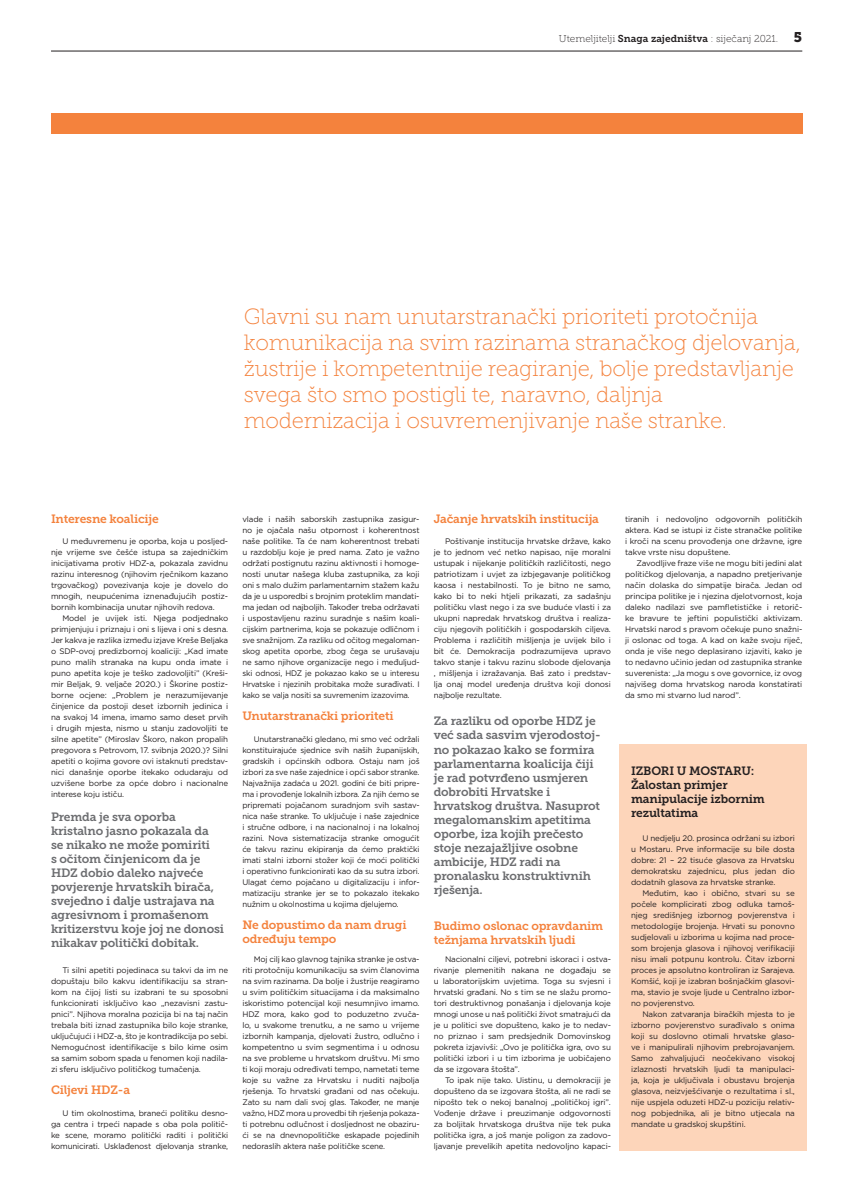
<style>
.page{position:relative;width:842px;height:1191px;background:#fff}
.page>*{position:absolute;margin:0;border:0;box-sizing:border-box;transform-origin:0 0}
.Quotes_as_pull_out_t{font:22px/26px "Museo Slab 100";letter-spacing:-.01em;color:#f4823d}
.Article_sub_heads{font:12px/14px "Museo Slab 700";letter-spacing:-.015em;color:#6c6d70}
.Article_sub_heads-2{font:12px/14px "Museo Slab 700";letter-spacing:-.015em;color:#f4823d}
.Article_sub_heads-3{font:12px/14px "Museo Slab 700";letter-spacing:-.015em;color:#231f20}
.t1{font:10px "Museo Slab 100";color:#231f20}
.Standard_body_text{font:8px/11px "Gotham";letter-spacing:-.015em;color:#231f20;text-align:justify}
.s1{font-family:"Museo Slab 700"}
.s2{font-family:"Museo Slab 900";font-size:14px}
</style>
<div class="page">
<hr style="left:51px;top:51px;width:751px;height:1px;background:#231f20">
<div style="left:51px;top:113px;width:751px;height:20px;background:#f4823d"></div>
<div style="left:619px;top:744px;width:187px;height:407px;background:#fdd5ba"></div>
<p class="t1" style="left:559px;top:33px;width:245px">Utemeljitelji <span class="s1">Snaga zajedništva</span> : siječanj 2021. <span class="s2">5</span></p>
<p class="Quotes_as_pull_out_t" style="left:244px;top:304px;width:559px">Glavni su nam unutarstranački prioriteti protočnija komunikacija na svim razinama stranačkog djelovanja, žustrije i kompetentnije reagiranje, bolje predstavljanje svega što smo postigli te, naravno, daljnja modernizacija i osuvremenjivanje naše stranke.</p>
<p class="Article_sub_heads-2" style="left:51px;top:511px;width:109px">Interesne koalicije</p>
<p class="Standard_body_text" style="left:51px;top:535px;width:179px;text-indent:11px">U međuvremenu je oporba, koja u posljed&shy;nje vrijeme sve češće istupa sa zajedničkim inicijativama protiv HDZ-a, pokazala zavidnu razinu interesnog (njihovim rječnikom kazano trgovačkog) povezivanja koje je dovelo do mnogih, neupućenima iznenađujućih postiz&shy;bornih kombinacija unutar njihovih redova.</p>
<p class="Standard_body_text" style="left:51px;top:612px;width:179px;text-indent:11px">Model je uvijek isti. Njega podjednako primjenjuju i priznaju i oni s lijeva i oni s desna.<br>Jer kakva je razlika između izjave Kreše Beljaka o SDP-ovoj predizbornoj koaliciji: „Kad imate puno malih stranaka na kupu onda imate i puno apetita koje je teško zadovoljiti” (Kreši&shy;mir Beljak, 9. veljače 2020.) i Škorine postiz&shy;borne ocjene: „Problem je nerazumijevanje činjenice da postoji deset izbornih jedinica i na svakoj 14 imena, imamo samo deset prvih i drugih mjesta, nismo u stanju zadovoljiti te silne apetite” (Miroslav Škoro, nakon propalih pregovora s Petrovom, 17. svibnja 2020.)? Silni apetiti o kojima govore ovi istaknuti predstav&shy;nici današnje oporbe itekako odudaraju od uzvišene borbe za opće dobro i nacionalne interese koju ističu.</p>
<p class="Article_sub_heads" style="left:51px;top:809px;width:174px">Premda je sva oporba kristalno jasno pokazala da se nikako ne može pomiriti<br>s očitom činjenicom da je<br>HDZ dobio daleko najveće povjerenje hrvatskih birača, svejedno i dalje ustrajava na agresivnom i promašenom kritizerstvu koje joj ne donosi nikakav politički dobitak.</p>
<p class="Standard_body_text" style="left:51px;top:964px;width:179px;text-indent:11px">Ti silni apetiti pojedinaca su takvi da im ne dopuštaju bilo kakvu identifikaciju sa stran&shy;kom na čijoj listi su izabrani te su sposobni funkcionirati isključivo kao „nezavisni zastu&shy;pnici”. Njihova moralna pozicija bi na taj način trebala biti iznad zastupnika bilo koje stranke, uključujući i HDZ-a, što je kontradikcija po sebi.<br>Nemogućnost identifikacije s bilo kime osim sa samim sobom spada u fenomen koji nadila&shy;zi sferu isključivo političkog tumačenja.</p>
<p class="Article_sub_heads-2" style="left:51px;top:1083px;width:81px">Ciljevi HDZ-a</p>
<p class="Standard_body_text" style="left:51px;top:1107px;width:179px;text-indent:11px">U tim okolnostima, braneći politiku desno&shy;ga centra i trpeći napade s oba pola politič&shy;ke scene, moramo politički raditi i politički komunicirati. Usklađenost djelovanja stranke,</p>
<p class="Standard_body_text" style="left:242px;top:513px;width:179px">vlade i naših saborskih zastupnika zasigur&shy;no je ojačala našu otpornost i koherentnost naše politike. Ta će nam koherentnost trebati u razdoblju koje je pred nama. Zato je važno održati postignutu razinu aktivnosti i homoge&shy;nosti unutar našega kluba zastupnika, za koji oni s malo dužim parlamentarnim stažem kažu da je u usporedbi s brojnim proteklim mandati&shy;ma jedan od najboljih. Također treba održavati i uspostavljenu razinu suradnje s našim koali&shy;cijskim partnerima, koja se pokazuje odličnom i sve snažnijom. Za razliku od očitog megaloman&shy;skog apetita oporbe, zbog čega se urušavaju ne samo njihove organizacije nego i međuljud&shy;ski odnosi, HDZ je pokazao kako se u interesu Hrvatske i njezinih probitaka može surađivati. I kako se valja nositi sa suvremenim izazovima.</p>
<p class="Article_sub_heads-2" style="left:242px;top:709px;width:153px">Unutarstranački prioriteti</p>
<p class="Standard_body_text" style="left:242px;top:733px;width:179px;text-indent:11px">Unutarstranački gledano, mi smo već održali konstituirajuće sjednice svih naših županijskih, gradskih i općinskih odbora. Ostaju nam još izbori za sve naše zajednice i opći sabor stranke.<br>Najvažnija zadaća u 2021. godini će biti pripre&shy;ma i provođenje lokalnih izbora. Za njih ćemo se pripremati pojačanom suradnjom svih sastav&shy;nica naše stranke. To uključuje i naše zajednice i stručne odbore, i na nacionalnoj i na lokalnoj razini. Nova sistematizacija stranke omogućit će takvu razinu ekipiranja da ćemo praktički imati stalni izborni stožer koji će moći politički i operativno funkcionirati kao da su sutra izbori.<br>Ulagat ćemo pojačano u digitalizaciju i infor&shy;matizaciju stranke jer se to pokazalo itekako nužnim u okolnostima u kojima djelujemo.</p>
<p class="Article_sub_heads-2" style="left:242px;top:918px;width:166px">Ne dopustimo da nam drugi određuju tempo</p>
<p class="Standard_body_text" style="left:242px;top:953px;width:179px;text-indent:11px">Moj cilj kao glavnog tajnika stranke je ostva&shy;riti protočniju komunikaciju sa svim članovima na svim razinama. Da bolje i žustrije reagiramo u svim političkim situacijama i da maksimalno iskoristimo potencijal koji nesumnjivo imamo.<br>HDZ mora, kako god to poduzetno zvuča&shy;lo, u svakome trenutku, a ne samo u vrijeme izbornih kampanja, djelovati žustro, odlučno i kompetentno u svim segmentima i u odnosu na sve probleme u hrvatskom društvu. Mi smo ti koji moraju određivati tempo, nametati teme koje su važne za Hrvatsku i nuditi najbolja rješenja. To hrvatski građani od nas očekuju.<br>Zato su nam dali svoj glas. Također, ne manje važno, HDZ mora u provedbi tih rješenja pokaza&shy;ti potrebnu odlučnost i dosljednost ne obaziru&shy;ći se na dnevnopolitičke eskapade pojedinih nedoraslih aktera naše političke scene.</p>
<p class="Article_sub_heads-2" style="left:434px;top:511px;width:167px">Jačanje hrvatskih institucija</p>
<p class="Standard_body_text" style="left:434px;top:535px;width:179px;text-indent:11px">Poštivanje institucija hrvatske države, kako je to jednom već netko napisao, nije moralni ustupak i nijekanje političkih različitosti, nego patriotizam i uvjet za izbjegavanje političkog kaosa i nestabilnosti. To je bitno ne samo, kako bi to neki htjeli prikazati, za sadašnju političku vlast nego i za sve buduće vlasti i za ukupni napredak hrvatskog društva i realiza&shy;ciju njegovih političkih i gospodarskih ciljeva.<br>Problema i različitih mišljenja je uvijek bilo i bit će. Demokracija podrazumijeva upravo takvo stanje i takvu razinu slobode djelovanja , mišljenja i izražavanja. Baš zato i predstav&shy;lja onaj model uređenja društva koji donosi najbolje rezultate.</p>
<p class="Article_sub_heads" style="left:434px;top:714px;width:169px">Za razliku od oporbe HDZ je već sada sasvim vjerodostoj&shy;no pokazao kako se formira parlamentarna koalicija čiji je rad potvrđeno usmjeren dobrobiti Hrvatske i hrvatskog društva. Nasuprot megalomanskim apetitima oporbe, iza kojih prečesto stoje nezajažljive osobne ambicije, HDZ radi na pronalasku konstruktivnih rješenja.</p>
<p class="Article_sub_heads-2" style="left:434px;top:919px;width:171px">Budimo oslonac opravdanim težnjama hrvatskih ljudi</p>
<p class="Standard_body_text" style="left:434px;top:953px;width:179px;text-indent:11px">Nacionalni ciljevi, potrebni iskoraci i ostva&shy;rivanje plemenitih nakana ne događaju se u laboratorijskim uvjetima. Toga su svjesni i hrvatski građani. No s tim se ne slažu promo&shy;tori destruktivnog ponašanja i djelovanja koje mnogi unose u naš politički život smatrajući da je u politici sve dopušteno, kako je to nedav&shy;no priznao i sam predsjednik Domovinskog pokreta izjavivši: „Ovo je politička igra, ovo su politički izbori i u tim izborima je uobičajeno da se izgovara štošta”.</p>
<p class="Standard_body_text" style="left:434px;top:1074px;width:179px;text-indent:11px">To ipak nije tako. Uistinu, u demokraciji je dopušteno da se izgovara štošta, ali ne radi se nipošto tek o nekoj banalnoj „političkoj igri”.<br>Vođenje države i preuzimanje odgovornosti za boljitak hrvatskoga društva nije tek puka politička igra, a još manje poligon za zadovo&shy;ljavanje prevelikih apetita nedovoljno kapaci-</p>
<p class="Standard_body_text" style="left:625px;top:513px;width:179px">tiranih i nedovoljno odgovornih političkih aktera. Kad se istupi iz čiste stranačke politike i kroči na scenu provođenja one državne, igre takve vrste nisu dopuštene.</p>
<p class="Standard_body_text" style="left:625px;top:557px;width:179px;text-indent:11px">Zavodljive fraze više ne mogu biti jedini alat političkog djelovanja, a napadno pretjerivanje način dolaska do simpatije birača. Jedan od principa politike je i njezina djelotvornost, koja daleko nadilazi sve pamfletističke i retorič&shy;ke bravure te jeftini populistički aktivizam.<br>Hrvatski narod s pravom očekuje puno snažni&shy;ji oslonac od toga. A kad on kaže svoju riječ, onda je više nego deplasirano izjaviti, kako je to nedavno učinio jedan od zastupnika stranke suverenista: „Ja mogu s ove govornice, iz ovog najvišeg doma hrvatskog naroda konstatirati da smo mi stvarno lud narod”.</p>
<p class="Article_sub_heads-3" style="left:631px;top:764px;width:135px">IZBORI U MOSTARU:<br>Žalostan primjer manipulacije izbornim rezultatima</p>
<p class="Standard_body_text" style="left:631px;top:832px;width:165px;text-indent:11px">U nedjelju 20. prosinca održani su izbori u Mostaru. Prve informacije su bile dosta dobre: 21 – 22 tisuće glasova za Hrvatsku demokratsku zajednicu, plus jedan dio dodatnih glasova za hrvatske stranke.</p>
<p class="Standard_body_text" style="left:631px;top:887px;width:165px;text-indent:11px">Međutim, kao i obično, stvari su se počele komplicirati zbog odluka tamoš&shy;njeg središnjeg izbornog povjerenstva i metodologije brojenja. Hrvati su ponovno sudjelovali u izborima u kojima nad proce&shy;som brojenja glasova i njihovoj verifikaciji nisu imali potpunu kontrolu. Čitav izborni proces je apsolutno kontroliran iz Sarajeva.<br>Komšić, koji je izabran bošnjačkim glasovi&shy;ma, stavio je svoje ljude u Centralno izbor&shy;no povjerenstvo.</p>
<p class="Standard_body_text" style="left:631px;top:1008px;width:165px;text-indent:11px">Nakon zatvaranja biračkih mjesta to je izborno povjerenstvo surađivalo s onima koji su doslovno otimali hrvatske glaso&shy;ve i manipulirali njihovim prebrojavanjem.<br>Samo zahvaljujući neočekivano visokoj izlaznosti hrvatskih ljudi ta manipulaci&shy;ja, koja je uključivala i obustavu brojenja glasova, neizvješćivanje o rezultatima i sl., nije uspjela oduzeti HDZ-u poziciju relativ&shy;nog pobjednika, ali je bitno utjecala na mandate u gradskoj skupštini.</p>
</div>
